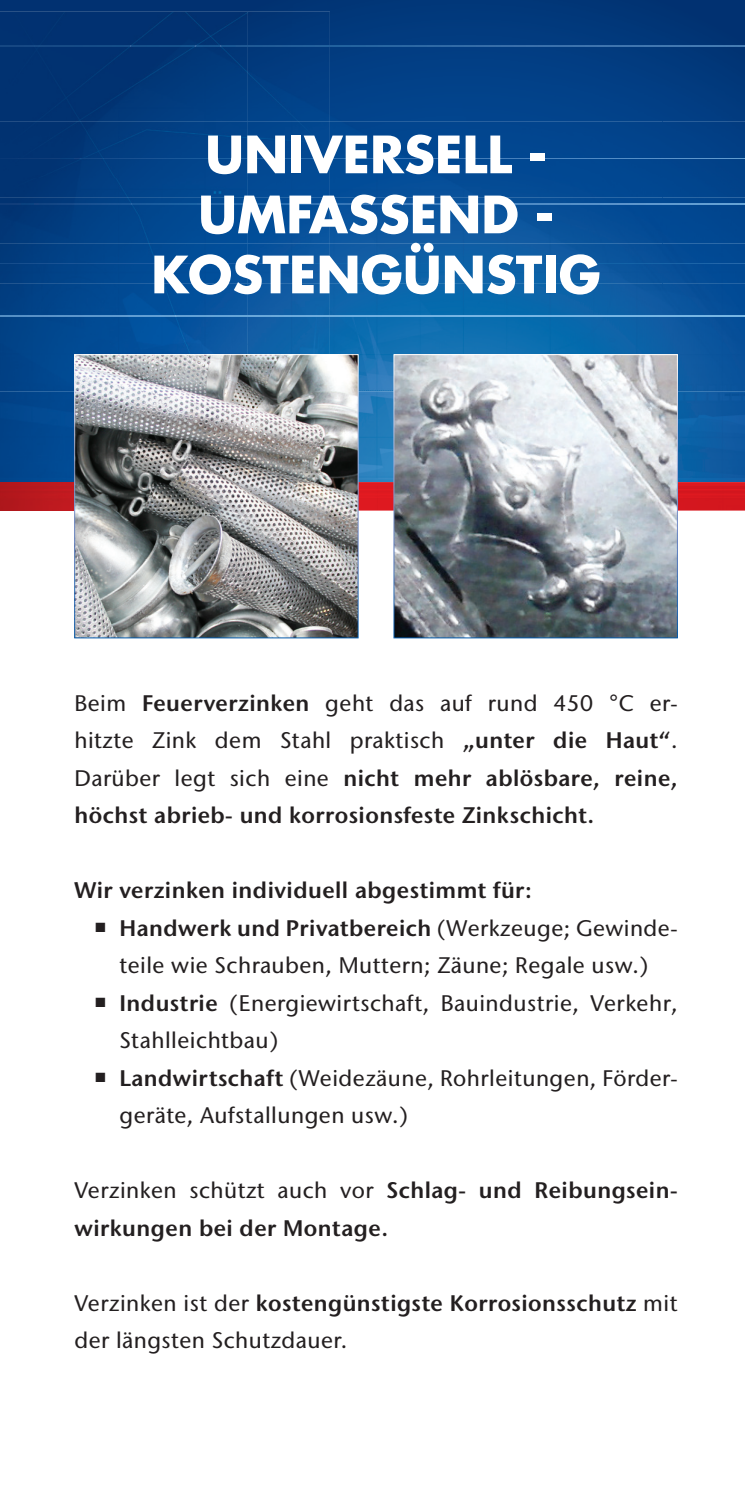
<style>
.page{position:relative;width:745px;height:1489px;background:#fff}
.page>*{position:absolute;margin:0;border:0;box-sizing:border-box;transform-origin:0 0}
.t1{font:700 50px/60px "Futura LT Pro";color:#fff;text-align:center}
.t2{font:500 22.5px/37.5px "Stone Sans IIITC Pro";letter-spacing:.02em;color:#231f20}
.t3{font:600 22.5px/37.5px "Stone Sans IIITC Pro";letter-spacing:.02em;color:#231f20;text-align:justify}
.s1{font-weight:500}
.s2{font-weight:600}
</style>
<div class="page">
<img style="left:0;top:0;width:744px;height:84px">
<img style="left:330px;top:84px;width:414px;height:398px">
<img style="left:330px;top:204px;width:414px;height:1px">
<img style="left:330px;top:243px;width:414px;height:1px">
<img style="left:330px;top:158px;width:414px;height:1px">
<img style="left:330px;top:198px;width:414px;height:1px">
<img style="left:330px;top:46px;width:414px;height:1px">
<img style="left:330px;top:122px;width:414px;height:1px">
<img style="left:330px;top:316px;width:414px;height:1px">
<img style="left:358px;top:391px;width:386px;height:2px">
<img style="left:330px;top:263px;width:414px;height:1px">
<img style="left:330px;top:283px;width:414px;height:1px">
<img style="left:0;top:12px;width:247px;height:470px">
<img style="left:247px;top:12px;width:83px;height:342px">
<img style="left:358px;top:482px;width:386px;height:28px">
<img style="left:0;top:482px;width:74px;height:28px">
<svg style="left:393px;top:354px;width:284px;height:284px;background:#9da4ab"></svg>
<img style="left:74px;top:354px;width:284px;height:284px">
<h1 class="t1" style="left:151px;top:123px;width:451px">UNIVERSELL -<br>UMFASSEND -<br>KOSTENGÜNSTIG</h1>
<p class="t3" style="left:74px;top:683px;width:604px"><span class="s1">Beim</span> Feuerverzinken <span class="s1">geht das auf rund 450 °C er&shy;hitzte Zink dem Stahl praktisch</span> „unter die Haut“<span class="s1">.<br>Darüber legt sich eine</span> nicht mehr ablösbare, reine, höchst abrieb- und korrosionsfeste Zinkschicht.</p>
<p class="t3" style="left:74px;top:871px;width:458px">Wir verzinken individuell abgestimmt für:</p>
<p class="t2" style="left:94px;top:908px;width:584px;text-align:center"><sup>■</sup> <span class="s2">Handwerk und Privatbereich</span> (Werkzeuge; Gewinde&shy;teile wie Schrauben, Muttern; Zäune; Regale usw.)</p>
<p class="t2" style="left:119px;top:983px;width:559px;text-indent:-25px"><sup>■</sup> <span class="s2">Industrie</span> (Energiewirtschaft, Bauindustrie, Verkehr,<br>Stahlleichtbau)</p>
<p class="t2" style="left:119px;top:1058px;width:559px;text-indent:-25px"><sup>■</sup> <span class="s2">Landwirtschaft</span> (Weidezäune, Rohrleitungen, Förder&shy;geräte, Aufstallungen usw.)</p>
<p class="t3" style="left:74px;top:1171px;width:604px"><span class="s1">Verzinken schützt auch vor</span> Schlag- und Reibungsein&shy;wirkungen bei der Montage.</p>
<p class="t2" style="left:74px;top:1283px;width:604px">Verzinken ist der <span class="s2">kostengünstigste Korrosionsschutz</span> mit der längsten Schutzdauer.</p>
</div>
